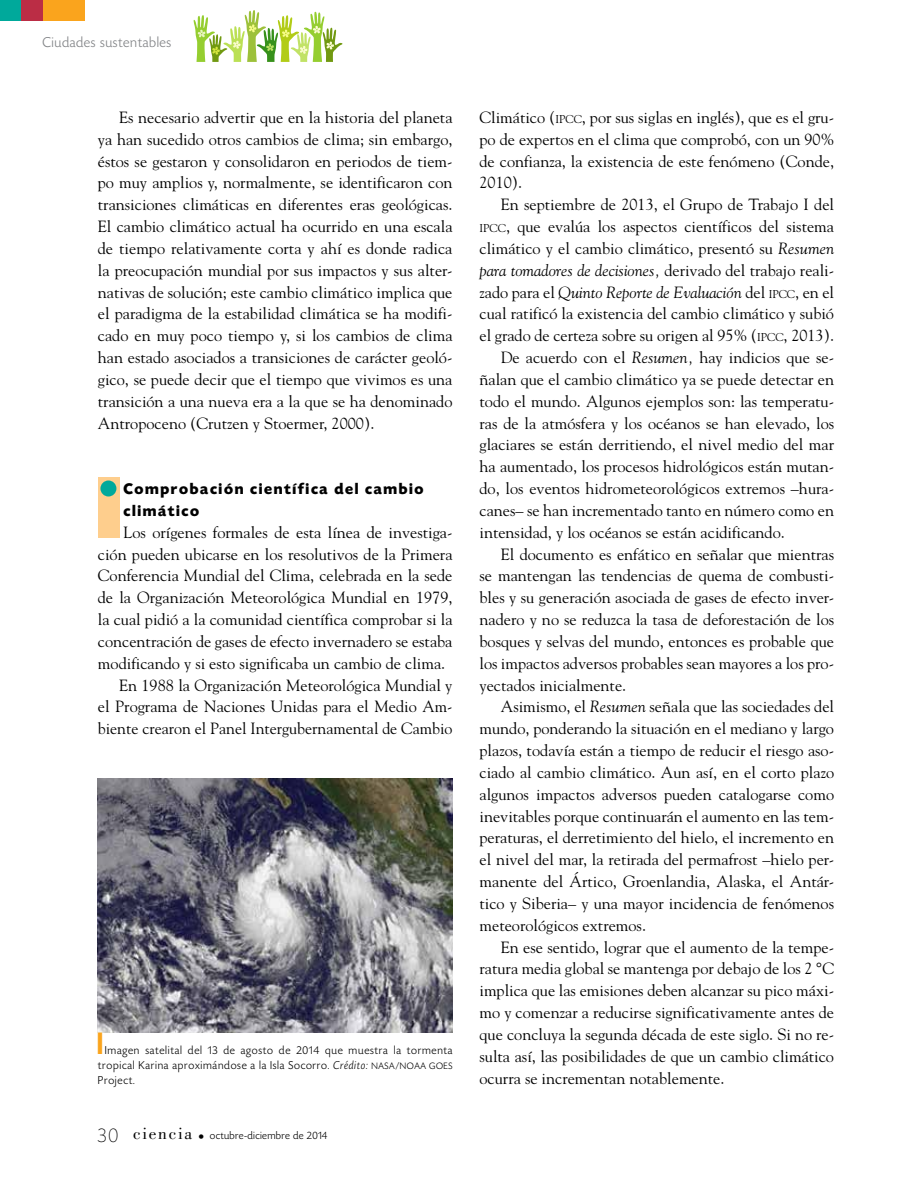
<style>
.page{position:relative;width:915px;height:1191px;background:#fff}
.page>*{position:absolute;margin:0;border:0;box-sizing:border-box;transform-origin:0 0}
.t1{font:16.2px/21.8px "Goudy";color:#000;text-align:justify}
.t2{font:italic 16.2px "Goudy";color:#000}
.t3{font:700 16.2px/21.8px "Today HEF";letter-spacing:.1em;color:#000}
.t4{font:300 15px "Today HEF";letter-spacing:.04em;color:#808285}
.t5{font:300 12px/15px "Today HEF";letter-spacing:.06em;color:#000;text-align:justify}
.t6{font:300 11.25px "Today HEF";letter-spacing:.03em;color:#000}
.s1{color:#faa41d}
.s2{font-style:italic}
.s3{font-size:9.75px}
.s4{font-weight:200;font-size:21px}
.s5{font-family:"Bodoni";font-weight:400;font-size:17.25px}
.s6{font-weight:200;font-size:13.5px}
.s7{font-size:11.4px}
.s8{font-style:inherit}
.s9{font-style:normal}
.s10{font-style:normal;font-size:11.4px}
</style>
<div class="page">
<div style="left:0;top:0;width:21px;height:21px;background:#00a99b"></div>
<div style="left:43px;top:0;width:42px;height:21px;background:#faa41d"></div>
<div style="left:21px;top:0;width:22px;height:21px;background:#bb2d45"></div>
<svg style="left:193px;top:10px;width:149px;height:52px"></svg>
<div style="left:98px;top:477px;width:21px;height:61px;background:#fece8d"></div>
<div style="left:100px;top:480px;width:16px;height:16px;background:#00a99b;border-radius:50%"></div>
<img style="left:98px;top:778px;width:354px;height:254px">
<p class="t4" style="left:43px;top:34px;width:130px">Ciudades sustentables</p>
<p class="t1" style="left:98px;top:106px;width:356px;text-indent:21px">Es necesario advertir que en la historia del planeta ya han sucedido otros cambios de clima; sin embargo, éstos se gestaron y consolidaron en periodos de tiem&shy;po muy amplios y, normalmente, se identificaron con transiciones climáticas en diferentes eras geológicas.<br>El cambio climático actual ha ocurrido en una escala de tiempo relativamente corta y ahí es donde radica la preocupación mundial por sus impactos y sus alter&shy;nativas de solución; este cambio climático implica que el paradigma de la estabilidad climática se ha modifi&shy;cado en muy poco tiempo y, si los cambios de clima han estado asociados a transiciones de carácter geoló&shy;gico, se puede decir que el tiempo que vivimos es una transición a una nueva era a la que se ha denominado Antropoceno (Crutzen y Stoermer, 2000).</p>
<p class="t3" style="left:123px;top:478px;width:301px">Comprobación científica del cambio climático</p>
<p class="t1" style="left:123px;top:521px;width:330px">Los orígenes formales de esta línea de investiga-</p>
<p class="t1" style="left:98px;top:542px;width:356px">ción pueden ubicarse en los resolutivos de la Primera</p>
<p class="t1" style="left:98px;top:564px;width:356px">Conferencia Mundial del Clima, celebrada en la sede</p>
<p class="t1" style="left:98px;top:586px;width:356px">de la Organización Meteorológica Mundial en 1979,</p>
<p class="t1" style="left:98px;top:608px;width:356px">la cual pidió a la comunidad científica comprobar si la</p>
<p class="t1" style="left:98px;top:630px;width:356px">concentración de gases de efecto invernadero se estaba</p>
<p class="t1" style="left:98px;top:652px;width:349px">modificando y si esto significaba un cambio de clima.</p>
<p class="t1" style="left:119px;top:673px;width:335px">En 1988 la Organización Meteorológica Mundial y</p>
<p class="t1" style="left:98px;top:695px;width:356px">el Programa de Naciones Unidas para el Medio Am-</p>
<p class="t1" style="left:98px;top:717px;width:356px">biente crearon el Panel Intergubernamental de Cambio</p>
<p class="t5" style="left:98px;top:1043px;width:356px"><span class="s1">■</span> Imagen satelital del 13 de agosto de 2014 que muestra la tormenta tropical Karina aproximándose a la Isla Socorro. <span class="s2">Crédito:</span> <span class="s3">NASA/NOAA GOES </span>Project.</p>
<p class="t6" style="left:98px;top:1129px;width:231px"><span class="s4">30</span> <span class="s5">ciencia</span> <span class="s6">•</span> octubre-diciembre de 2014</p>
<p class="t1" style="left:479px;top:106px;width:356px">Climático (<span class="s7">IPCC</span><span class="s8">,</span> por sus siglas en inglés), que es el gru&shy;po de expertos en el clima que comprobó, con un 90% de confianza, la existencia de este fenómeno (Conde, 2010).</p>
<p class="t1" style="left:500px;top:193px;width:335px">En septiembre de 2013, el Grupo de Trabajo I del</p>
<p class="t1" style="left:479px;top:215px;width:356px"><span class="s7">IPCC</span>, que evalúa los aspectos científicos del sistema</p>
<p class="t1" style="left:479px;top:237px;width:356px">climático y el cambio climático, presentó su <span class="s2">Resumen</span></p>
<p class="t2" style="left:479px;top:260px;width:356px">para tomadores de decisiones, <span class="s9">derivado del trabajo reali-</span></p>
<p class="t2" style="left:479px;top:282px;width:356px"><span class="s9">zado para el</span> Quinto Reporte de Evaluación <span class="s9">del</span> <span class="s10">IPCC</span><span class="s9">, en el</span></p>
<p class="t1" style="left:479px;top:302px;width:356px">cual ratificó la existencia del cambio climático y subió</p>
<p class="t1" style="left:479px;top:324px;width:356px">el grado de certeza sobre su origen al 95% (<span class="s7">IPCC</span>, 2013).</p>
<p class="t1" style="left:500px;top:346px;width:335px">De acuerdo con el <span class="s2">Resumen,</span> hay indicios que se-</p>
<p class="t1" style="left:479px;top:368px;width:356px">ñalan que el cambio climático ya se puede detectar en</p>
<p class="t1" style="left:479px;top:390px;width:356px">todo el mundo. Algunos ejemplos son: las temperatu-</p>
<p class="t1" style="left:479px;top:411px;width:356px">ras de la atmósfera y los océanos se han elevado, los</p>
<p class="t1" style="left:479px;top:433px;width:356px">glaciares se están derritiendo, el nivel medio del mar</p>
<p class="t1" style="left:479px;top:455px;width:356px">ha aumentado, los procesos hidrológicos están mutan-</p>
<p class="t1" style="left:479px;top:477px;width:356px">do, los eventos hidrometeorológicos extremos –hura-</p>
<p class="t1" style="left:479px;top:499px;width:356px">canes– se han incrementado tanto en número como en</p>
<p class="t1" style="left:479px;top:521px;width:307px">intensidad, y los océanos se están acidificando.</p>
<p class="t1" style="left:500px;top:542px;width:335px">El documento es enfático en señalar que mientras</p>
<p class="t1" style="left:479px;top:564px;width:356px">se mantengan las tendencias de quema de combusti-</p>
<p class="t1" style="left:479px;top:586px;width:356px">bles y su generación asociada de gases de efecto inver-</p>
<p class="t1" style="left:479px;top:608px;width:356px">nadero y no se reduzca la tasa de deforestación de los</p>
<p class="t1" style="left:479px;top:630px;width:356px">bosques y selvas del mundo, entonces es probable que</p>
<p class="t1" style="left:479px;top:652px;width:356px">los impactos adversos probables sean mayores a los pro-</p>
<p class="t1" style="left:479px;top:673px;width:148px">yectados inicialmente.</p>
<p class="t1" style="left:500px;top:695px;width:335px">Asimismo, el <span class="s2">Resumen</span> señala que las sociedades del</p>
<p class="t1" style="left:479px;top:717px;width:356px">mundo, ponderando la situación en el mediano y largo</p>
<p class="t1" style="left:479px;top:739px;width:356px">plazos, todavía están a tiempo de reducir el riesgo aso-</p>
<p class="t1" style="left:479px;top:761px;width:356px">ciado al cambio climático. Aun así, en el corto plazo</p>
<p class="t1" style="left:479px;top:782px;width:356px">algunos impactos adversos pueden catalogarse como</p>
<p class="t1" style="left:479px;top:804px;width:356px">inevitables porque continuarán el aumento en las tem-</p>
<p class="t1" style="left:479px;top:826px;width:356px">peraturas, el derretimiento del hielo, el incremento en</p>
<p class="t1" style="left:479px;top:848px;width:356px">el nivel del mar, la retirada del permafrost –hielo per-</p>
<p class="t1" style="left:479px;top:870px;width:356px">manente del Ártico, Groenlandia, Alaska, el Antár-</p>
<p class="t1" style="left:479px;top:892px;width:356px">tico y Siberia– y una mayor incidencia de fenómenos</p>
<p class="t1" style="left:479px;top:913px;width:168px">meteorológicos extremos.</p>
<p class="t1" style="left:500px;top:935px;width:335px">En ese sentido, lograr que el aumento de la tempe-</p>
<p class="t1" style="left:479px;top:957px;width:356px">ratura media global se mantenga por debajo de los 2 °C</p>
<p class="t1" style="left:479px;top:979px;width:356px">implica que las emisiones deben alcanzar su pico máxi-</p>
<p class="t1" style="left:479px;top:1001px;width:356px">mo y comenzar a reducirse significativamente antes de</p>
<p class="t1" style="left:479px;top:1023px;width:356px">que concluya la segunda década de este siglo. Si no re-</p>
<p class="t1" style="left:479px;top:1044px;width:356px">sulta así, las posibilidades de que un cambio climático</p>
<p class="t1" style="left:479px;top:1066px;width:246px">ocurra se incrementan notablemente.</p>
</div>
